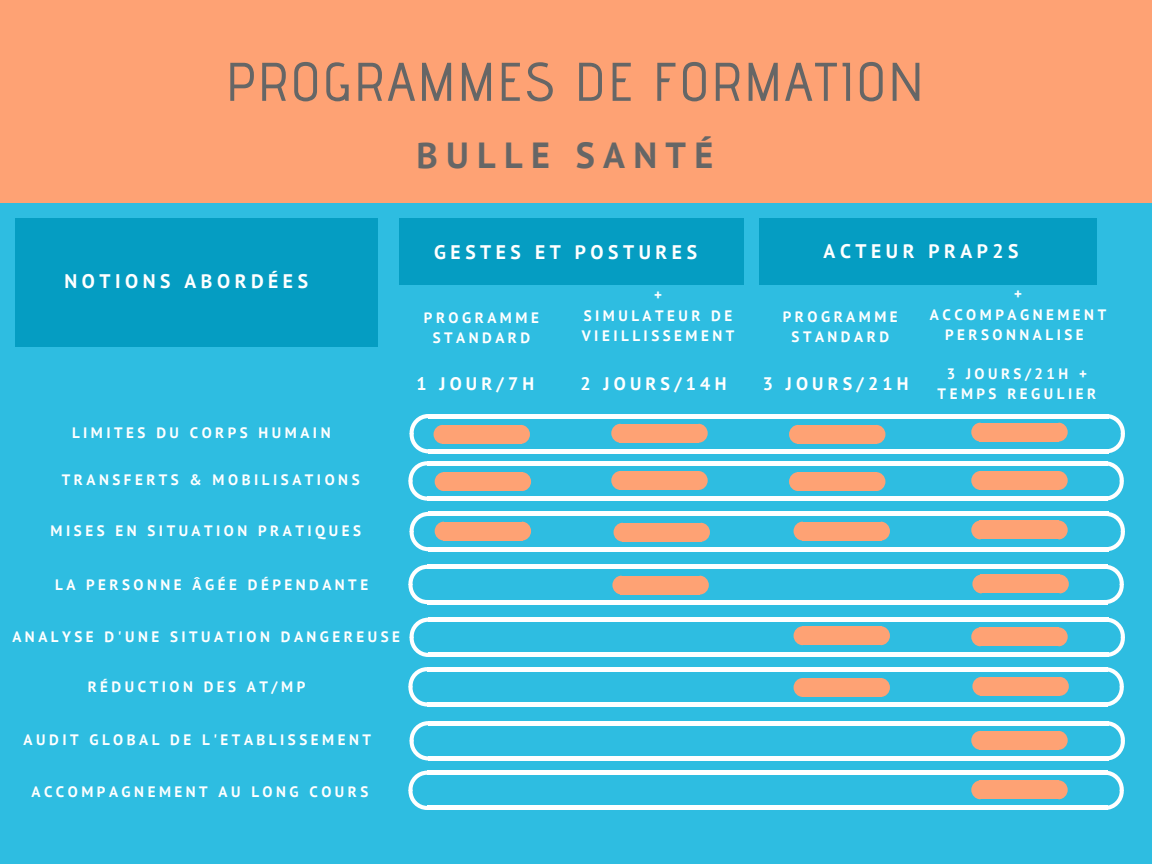
<style>
.page{position:relative;width:1152px;height:864px;background:#2ebde1}
.page>*{position:absolute;margin:0;border:0;box-sizing:border-box;transform-origin:0 0}
.t1{font:500 54.3px "Advent Pro";letter-spacing:.04em;color:#666}
.t2{font:700 36.3px "PT Sans";letter-spacing:.23em;color:#666}
.t3{font:700 19.65px "PT Sans";letter-spacing:.23em;color:#fff}
.t4{font:700 18.15px "PT Sans";letter-spacing:.23em;color:#fff}
.t5{font:700 15.15px/20.2px "PT Sans";letter-spacing:.23em;color:#fff;text-align:center}
</style>
<div class="page">
<div style="left:0;top:0;width:1152px;height:202px;background:#fea274"></div>
<hr style="left:429px;top:414px;width:680px;height:4px;background:#fff">
<hr style="left:429px;top:449px;width:680px;height:4px;background:#fff">
<svg style="left:1105px;top:414px;width:20px;height:39px"></svg>
<hr style="left:428px;top:461px;width:680px;height:4px;background:#fff">
<div style="left:428px;top:496px;width:680px;height:5px;background:#fff"></div>
<svg style="left:408px;top:461px;width:20px;height:40px"></svg>
<svg style="left:1104px;top:461px;width:20px;height:40px"></svg>
<hr style="left:429px;top:512px;width:680px;height:4px;background:#fff">
<hr style="left:429px;top:547px;width:680px;height:4px;background:#fff">
<svg style="left:1107px;top:512px;width:18px;height:39px"></svg>
<hr style="left:428px;top:565px;width:680px;height:4px;background:#fff">
<hr style="left:428px;top:600px;width:680px;height:4px;background:#fff">
<svg style="left:408px;top:565px;width:20px;height:39px"></svg>
<svg style="left:1106px;top:565px;width:18px;height:39px"></svg>
<hr style="left:429px;top:618px;width:680px;height:4px;background:#fff">
<hr style="left:429px;top:653px;width:680px;height:4px;background:#fff">
<svg style="left:410px;top:618px;width:20px;height:39px"></svg>
<svg style="left:1105px;top:618px;width:20px;height:39px"></svg>
<hr style="left:428px;top:667px;width:680px;height:4px;background:#fff">
<hr style="left:428px;top:702px;width:680px;height:4px;background:#fff">
<svg style="left:408px;top:667px;width:20px;height:39px"></svg>
<svg style="left:1104px;top:667px;width:20px;height:39px"></svg>
<hr style="left:429px;top:721px;width:680px;height:4px;background:#fff">
<hr style="left:429px;top:756px;width:680px;height:4px;background:#fff">
<svg style="left:410px;top:721px;width:20px;height:39px"></svg>
<svg style="left:1105px;top:721px;width:20px;height:39px"></svg>
<hr style="left:428px;top:771px;width:680px;height:4px;background:#fff">
<hr style="left:428px;top:806px;width:680px;height:4px;background:#fff">
<svg style="left:408px;top:771px;width:20px;height:39px"></svg>
<svg style="left:1104px;top:771px;width:20px;height:39px"></svg>
<div style="left:980px;top:780px;width:79px;height:19px;background:#fea274"></div>
<svg style="left:1059px;top:780px;width:9px;height:19px"></svg>
<svg style="left:971px;top:780px;width:9px;height:19px"></svg>
<div style="left:980px;top:731px;width:79px;height:19px;background:#fea274"></div>
<svg style="left:1059px;top:731px;width:9px;height:19px"></svg>
<svg style="left:971px;top:731px;width:9px;height:19px"></svg>
<div style="left:980px;top:520px;width:79px;height:19px;background:#fea274"></div>
<svg style="left:1059px;top:521px;width:9px;height:18px"></svg>
<svg style="left:971px;top:521px;width:9px;height:18px"></svg>
<div style="left:802px;top:522px;width:79px;height:19px;background:#fea274"></div>
<svg style="left:881px;top:522px;width:9px;height:19px"></svg>
<svg style="left:794px;top:522px;width:8px;height:19px"></svg>
<div style="left:981px;top:677px;width:79px;height:19px;background:#fea274"></div>
<svg style="left:1060px;top:677px;width:9px;height:19px"></svg>
<svg style="left:972px;top:677px;width:9px;height:19px"></svg>
<div style="left:802px;top:678px;width:79px;height:19px;background:#fea274"></div>
<svg style="left:881px;top:678px;width:9px;height:19px"></svg>
<svg style="left:794px;top:678px;width:8px;height:19px"></svg>
<div style="left:802px;top:626px;width:79px;height:19px;background:#fea274"></div>
<svg style="left:881px;top:626px;width:9px;height:19px"></svg>
<svg style="left:794px;top:626px;width:8px;height:19px"></svg>
<div style="left:980px;top:627px;width:79px;height:19px;background:#fea274"></div>
<svg style="left:1059px;top:627px;width:9px;height:19px"></svg>
<svg style="left:971px;top:627px;width:9px;height:19px"></svg>
<div style="left:980px;top:471px;width:79px;height:19px;background:#fea274"></div>
<svg style="left:1059px;top:471px;width:9px;height:19px"></svg>
<svg style="left:971px;top:471px;width:9px;height:19px"></svg>
<div style="left:797px;top:472px;width:80px;height:19px;background:#fea274"></div>
<svg style="left:877px;top:472px;width:8px;height:19px"></svg>
<svg style="left:789px;top:472px;width:8px;height:19px"></svg>
<div style="left:620px;top:471px;width:79px;height:19px;background:#fea274"></div>
<svg style="left:699px;top:471px;width:9px;height:19px"></svg>
<svg style="left:611px;top:471px;width:9px;height:19px"></svg>
<div style="left:443px;top:472px;width:80px;height:19px;background:#fea274"></div>
<svg style="left:523px;top:472px;width:8px;height:19px"></svg>
<svg style="left:435px;top:472px;width:8px;height:19px"></svg>
<div style="left:443px;top:522px;width:80px;height:19px;background:#fea274"></div>
<svg style="left:523px;top:522px;width:8px;height:19px"></svg>
<svg style="left:410px;top:512px;width:34px;height:39px"></svg>
<div style="left:622px;top:523px;width:79px;height:19px;background:#fea274"></div>
<svg style="left:701px;top:523px;width:9px;height:19px"></svg>
<svg style="left:614px;top:523px;width:8px;height:19px"></svg>
<div style="left:797px;top:425px;width:80px;height:19px;background:#fea274"></div>
<svg style="left:877px;top:425px;width:8px;height:19px"></svg>
<svg style="left:789px;top:425px;width:8px;height:19px"></svg>
<div style="left:620px;top:424px;width:79px;height:19px;background:#fea274"></div>
<svg style="left:699px;top:424px;width:9px;height:19px"></svg>
<svg style="left:611px;top:424px;width:9px;height:19px"></svg>
<div style="left:980px;top:423px;width:79px;height:19px;background:#fea274"></div>
<svg style="left:1059px;top:423px;width:9px;height:19px"></svg>
<svg style="left:971px;top:423px;width:9px;height:19px"></svg>
<div style="left:442px;top:425px;width:79px;height:19px;background:#fea274"></div>
<svg style="left:521px;top:425px;width:9px;height:19px"></svg>
<svg style="left:410px;top:414px;width:33px;height:39px"></svg>
<div style="left:621px;top:576px;width:79px;height:19px;background:#fea274"></div>
<svg style="left:700px;top:576px;width:9px;height:19px"></svg>
<svg style="left:612px;top:576px;width:9px;height:19px"></svg>
<div style="left:981px;top:574px;width:79px;height:19px;background:#fea274"></div>
<svg style="left:1060px;top:575px;width:9px;height:18px"></svg>
<svg style="left:972px;top:575px;width:9px;height:18px"></svg>
<div style="left:16px;top:218px;width:362px;height:128px;background:#059dc2"></div>
<div style="left:399px;top:218px;width:345px;height:67px;background:#059dc2"></div>
<div style="left:759px;top:218px;width:338px;height:67px;background:#059dc2"></div>
<h1 class="t1" style="left:226px;top:48px;width:699px">PROGRAMMES DE FORMATION</h1>
<h2 class="t2" style="left:416px;top:131px;width:298px">BULLE SANTÉ</h2>
<p class="t3" style="left:64px;top:268px;width:245px">NOTIONS ABORDÉES</p>
<p class="t5" style="left:72px;top:422px;width:260px">LIMITES DU CORPS HUMAIN</p>
<p class="t5" style="left:62px;top:469px;width:299px">TRANSFERTS &amp; MOBILISATIONS</p>
<p class="t5" style="left:51px;top:520px;width:312px">MISES EN SITUATION PRATIQUES</p>
<p class="t5" style="left:55px;top:574px;width:315px">LA PERSONNE ÂGÉE DÉPENDANTE</p>
<p class="t5" style="left:12px;top:627px;width:389px">ANALYSE D'UNE SITUATION DANGEREUSE</p>
<p class="t5" style="left:88px;top:676px;width:219px">RÉDUCTION DES AT/MP</p>
<p class="t5" style="left:24px;top:729px;width:349px">AUDIT GLOBAL DE L'ETABLISSEMENT</p>
<p class="t5" style="left:32px;top:781px;width:338px">ACCOMPAGNEMENT AU LONG COURS</p>
<p class="t3" style="left:434px;top:239px;width:264px">GESTES ET POSTURES</p>
<p class="t3" style="left:824px;top:238px;width:196px">ACTEUR PRAP2S</p>
<p class="t5" style="left:582px;top:285px;width:154px">+<br>SIMULATEUR DE<br>VIEILLISSEMENT</p>
<p class="t5" style="left:424px;top:307px;width:116px">PROGRAMME<br>STANDARD</p>
<p class="t5" style="left:783px;top:306px;width:116px">PROGRAMME<br>STANDARD</p>
<p class="t5" style="left:930px;top:284px;width:178px">+<br>ACCOMPAGNEMENT<br>PERSONNALISE</p>
<p class="t4" style="left:416px;top:372px;width:119px">1 JOUR/7H</p>
<p class="t4" style="left:580px;top:372px;width:148px">2 JOURS/14H</p>
<p class="t4" style="left:763px;top:372px;width:148px">3 JOURS/21H</p>
<p class="t5" style="left:938px;top:363px;width:160px">3 JOURS/21H +<br>TEMPS REGULIER</p>
</div>
